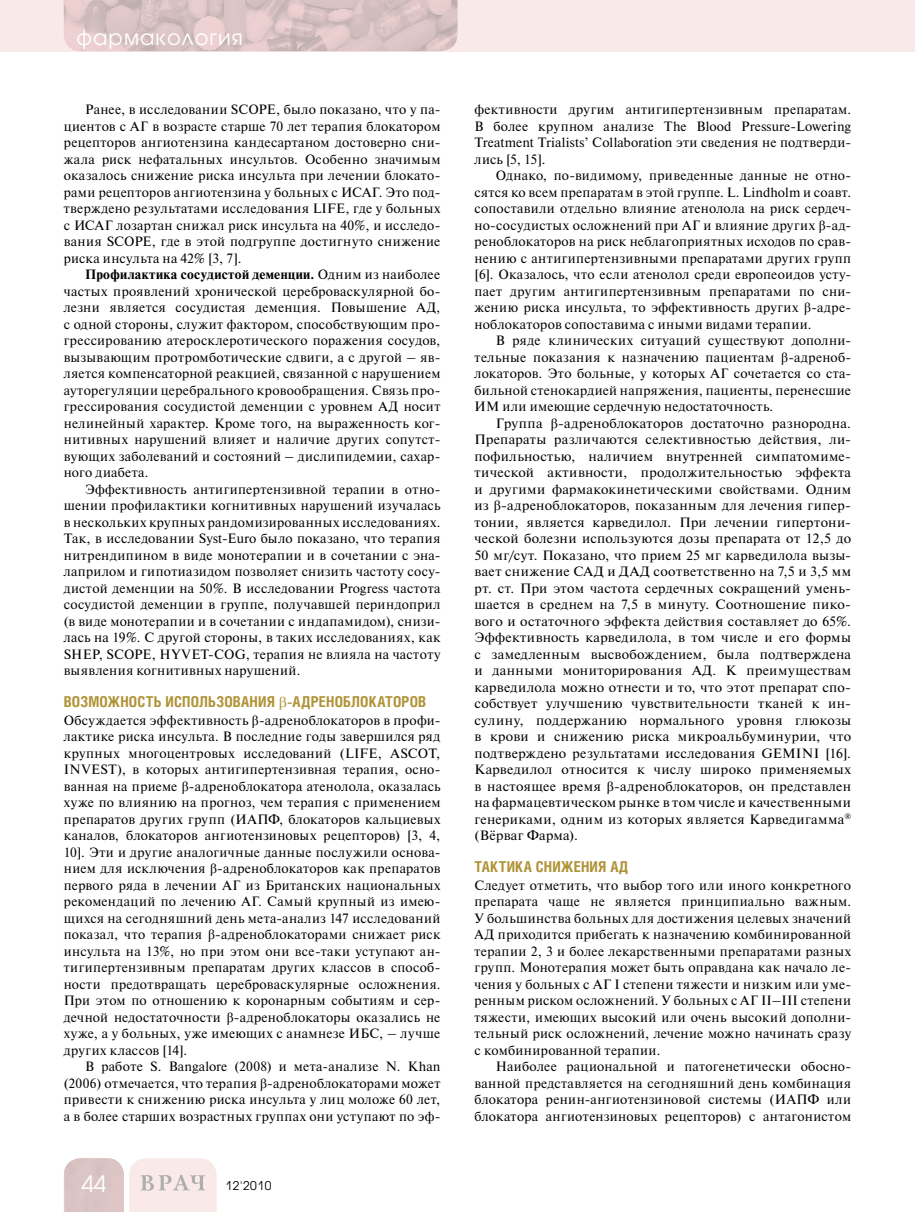
<style>
.page{position:relative;width:915px;height:1212px;background:#fff}
.page>*{position:absolute;margin:0;border:0;box-sizing:border-box;transform-origin:0 0}
.t1{font:22.5px "Avant Garde Gothic C";color:#fff}
.t2{font:21px "Avant Garde Gothic C";letter-spacing:.05em;color:#fff}
.t3{font:700 15px "Helios Cond";letter-spacing:.01em;color:#af9336}
.t4{font:13.5px/16.5px "Newton C";letter-spacing:.025em;color:#000;text-align:justify}
.t5{font:12px "Avant Garde Gothic C";letter-spacing:.05em;color:#000}
.s1{font-weight:700}
.s2{font-family:"Times New Roman"}
</style>
<div class="page">
<div style="left:0;top:0;width:914px;height:51px;background:#f9e9e8"></div>
<svg style="left:64px;top:1158px;width:152px;height:54px;background:#ead9d9"></svg>
<img style="left:64px;top:0;width:393px;height:51px">
<h2 class="t2" style="left:77px;top:25px;width:168px">фармакология</h2>
<p class="t4" style="left:64px;top:101px;width:378px;text-indent:21px">Ранее, в исследовании SCOPE, было показано, что у па&shy;циентов с АГ в возрасте старше 70 лет терапия блокатором рецепторов ангиотензина кандесартаном достоверно сни&shy;жала риск нефатальных инсультов. Особенно значимым оказалось снижение риска инсульта при лечении блокато&shy;рами рецепторов ангиотензина у больных с ИСАГ. Это под&shy;тверждено результатами исследования LIFE, где у больных с ИСАГ лозартан снижал риск инсульта на 40%, и исследо&shy;вания SCOPE, где в этой подгруппе достигнуто снижение риска инсульта на 42% [3, 7].</p>
<p class="t4" style="left:64px;top:266px;width:378px;text-indent:21px"><span class="s1">Профилактика сосудистой деменции.</span> Одним из наиболее частых проявлений хронической цереброваскулярной бо&shy;лезни является сосудистая деменция. Повышение АД, с одной стороны, служит фактором, способствующим про&shy;грессированию атеросклеротического поражения сосудов, вызывающим протромботические сдвиги, а с другой – яв&shy;ляется компенсаторной реакцией, связанной с нарушением ауторегуляции церебрального кровообращения. Связь про&shy;грессирования сосудистой деменции с уровнем АД носит нелинейный характер. Кроме того, на выраженность ког&shy;нитивных нарушений влияет и наличие других сопутст&shy;вующих заболеваний и состояний – дислипидемии, сахар&shy;ного диабета.</p>
<p class="t4" style="left:64px;top:481px;width:378px;text-indent:21px">Эффективность антигипертензивной терапии в отно&shy;шении профилактики когнитивных нарушений изучалась в нескольких крупных рандомизированных исследованиях.<br>Так, в исследовании Syst-Euro было показано, что терапия нитрендипином в виде монотерапии и в сочетании с эна&shy;лаприлом и гипотиазидом позволяет снизить частоту сосу&shy;дистой деменции на 50%. В исследовании Progress частота сосудистой деменции в группе, получавшей периндоприл (в виде монотерапии и в сочетании с индапамидом), снизи&shy;лась на 19%. С другой стороны, в таких исследованиях, как SHEP, SCOPE, HYVET-COG, терапия не влияла на частоту выявления когнитивных нарушений.</p>
<p class="t3" style="left:64px;top:692px;width:362px">Возможность использования -адреноблокаторов</p>
<p class="t4" style="left:64px;top:712px;width:378px">Обсуждается эффективность <span class="s2">β</span>-адреноблокаторов в профи&shy;лактике риска инсульта. В последние годы завершился ряд крупных многоцентровых исследований (LIFE, ASCOT, INVEST), в которых антигипертензивная терапия, осно&shy;ванная на приеме <span class="s2">β</span>-адреноблокатора атенолола, оказалась хуже по влиянию на прогноз, чем терапия с применением препаратов других групп (ИАПФ, блокаторов кальциевых каналов, блокаторов ангиотензиновых рецепторов) [3, 4, 10]. Эти и другие аналогичные данные послужили основа&shy;нием для исключения <span class="s2">β</span>-адреноблокаторов как препаратов первого ряда в лечении АГ из Британских национальных рекомендаций по лечению АГ. Самый крупный из имею&shy;щихся на сегодняшний день мета-анализ 147 исследований показал, что терапия <span class="s2">β</span>-адреноблокаторами снижает риск инсульта на 13%, но при этом они все-таки уступают ан&shy;тигипертензивным препаратам других классов в способ&shy;ности предотвращать цереброваскулярные осложнения.<br>При этом по отношению к коронарным событиям и сер&shy;дечной недостаточности <span class="s2">β</span>-адреноблокаторы оказались не хуже, а у больных, уже имеющих с анамнезе ИБС, – лучше других классов [14].</p>
<p class="t4" style="left:64px;top:1058px;width:378px;text-indent:21px">В работе S. Bangalore (2008) и мета-анализе N. Khan (2006) отмечается, что терапия <span class="s2">β</span>-адреноблокаторами может привести к снижению риска инсульта у лиц моложе 60 лет, а в более старших возрастных группах они уступают по эф-</p>
<h1 class="t1" style="left:81px;top:1170px;width:26px">44</h1>
<p class="t5" style="left:225px;top:1179px;width:47px">12'2010</p>
<p class="t4" style="left:474px;top:101px;width:378px">фективности другим антигипертензивным препаратам.<br>В более крупном анализе The Blood Pressure-Lowering Treatment Trialists’ Collaboration эти сведения не подтверди&shy;лись [5, 15].</p>
<p class="t4" style="left:474px;top:167px;width:378px;text-indent:21px">Однако, по-видимому, приведенные данные не отно&shy;сятся ко всем препаратам в этой группе. L. Lindholm и соавт. сопоставили отдельно влияние атенолола на риск сердеч&shy;но-сосудистых осложнений при АГ и влияние других <span class="s2">β</span>-ад&shy;реноблокаторов на риск неблагоприятных исходов по срав&shy;нению с антигипертензивными препаратами других групп [6]. Оказалось, что если атенолол среди европеоидов усту&shy;пает другим антигипертензивным препаратами по сни&shy;жению риска инсульта, то эффективность других <span class="s2">β</span>-адре&shy;ноблокаторов сопоставима с иными видами терапии.</p>
<p class="t4" style="left:474px;top:332px;width:378px;text-indent:21px">В ряде клинических ситуаций существуют дополни&shy;тельные показания к назначению пациентам <span class="s2">β</span>-адреноб&shy;локаторов. Это больные, у которых АГ сочетается со ста&shy;бильной стенокардией напряжения, пациенты, перенесшие ИМ или имеющие сердечную недостаточность.</p>
<p class="t4" style="left:474px;top:415px;width:378px;text-indent:21px">Группа <span class="s2">β</span>-адреноблокаторов достаточно разнородна.<br>Препараты различаются селективностью действия, ли&shy;пофильностью, наличием внутренней симпатомиме&shy;тической активности, продолжительностью эффекта и другими фармакокинетическими свойствами. Одним из <span class="s2">β</span>-адреноблокаторов, показанным для лечения гипер&shy;тонии, является карведилол. При лечении гипертони&shy;ческой болезни используются дозы препарата от 12,5 до 50 мг/сут. Показано, что прием 25 мг карведилола вызы&shy;вает снижение САД и ДАД соответственно на 7,5 и 3,5 мм рт. ст. При этом частота сердечных сокращений умень&shy;шается в среднем на 7,5 в минуту. Соотношение пико&shy;вого и остаточного эффекта действия составляет до 65%.<br>Эффективность карведилола, в том числе и его формы с замедленным высвобождением, была подтверждена и данными мониторирования АД. К преимуществам карведилола можно отнести и то, что этот препарат спо&shy;собствует улучшению чувствительности тканей к ин&shy;сулину, поддержанию нормального уровня глюкозы в крови и снижению риска микроальбуминурии, что подтверждено результатами исследования GEMINI [16].<br>Карведилол относится к числу широко применяемых в настоящее время <span class="s2">β</span>-адреноблокаторов, он представлен на фармацевтическом рынке в том числе и качественными генериками, одним из которых является Карведигамма<sup>® </sup>(Вёрваг Фарма).</p>
<p class="t3" style="left:474px;top:857px;width:155px">Тактика снижения АД</p>
<p class="t4" style="left:474px;top:877px;width:378px">Следует отметить, что выбор того или иного конкретного препарата чаще не является принципиально важным.<br>У большинства больных для достижения целевых значений АД приходится прибегать к назначению комбинированной терапии 2, 3 и более лекарственными препаратами разных групп. Монотерапия может быть оправдана как начало ле&shy;чения у больных с АГ I степени тяжести и низким или уме&shy;ренным риском осложнений. У больных с АГ II–III степени тяжести, имеющих высокий или очень высокий дополни&shy;тельный риск осложнений, лечение можно начинать сразу с комбинированной терапии.</p>
<p class="t4" style="left:474px;top:1058px;width:378px;text-indent:21px">Наиболее рациональной и патогенетически обосно&shy;ванной представляется на сегодняшний день комбинация блокатора ренин-ангиотензиновой системы (ИАПФ или блокатора ангиотензиновых рецепторов) с антагонистом</p>
</div>
